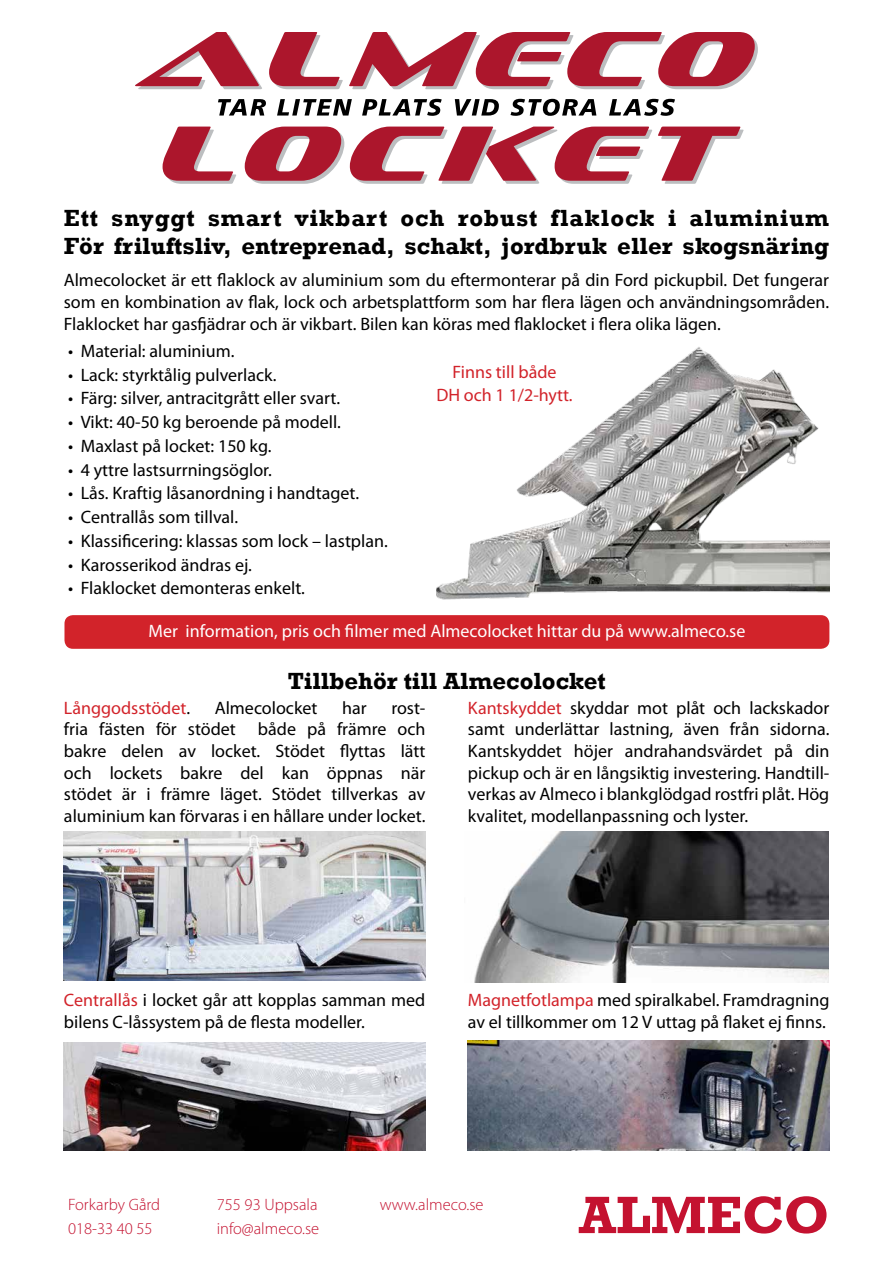
<style>
.page{position:relative;width:893px;height:1263px;background:#fff}
.page>*{position:absolute;margin:0;border:0;box-sizing:border-box;transform-origin:0 0}
.t1{font:700 53.4px "Rockwell";color:#c41230}
.t2{font:700 24px/28.8px "Rockwell";color:#000}
.t3{font:18px/21.6px "Myriad Pro";color:#000;text-align:justify}
.t4{font:18px "Myriad Pro";color:#fff}
.t5{font:18px/23.7px "Myriad Pro";color:#d2232a;text-align:center}
.t6{font:300 16.5px "Myriad Pro";color:#c41230}
.s1{color:#d2232a}
.s2{color:#000}
</style>
<div class="page">
<svg style="left:135px;top:32px;width:127px;height:57px"></svg>
<svg style="left:269px;top:32px;width:74px;height:57px"></svg>
<svg style="left:349px;top:32px;width:409px;height:57px"></svg>
<svg style="left:163px;top:127px;width:73px;height:57px"></svg>
<svg style="left:245px;top:127px;width:99px;height:57px"></svg>
<svg style="left:350px;top:127px;width:302px;height:57px"></svg>
<svg style="left:658px;top:127px;width:86px;height:57px"></svg>
<svg style="left:218px;top:99px;width:48px;height:17px"></svg>
<svg style="left:277px;top:99px;width:75px;height:17px"></svg>
<svg style="left:362px;top:99px;width:80px;height:17px"></svg>
<svg style="left:455px;top:99px;width:44px;height:17px"></svg>
<svg style="left:510px;top:99px;width:86px;height:17px"></svg>
<svg style="left:609px;top:99px;width:66px;height:17px"></svg>
<img style="left:436px;top:347px;width:393px;height:253px">
<img style="left:64px;top:831px;width:361px;height:149px">
<img style="left:474px;top:831px;width:355px;height:151px">
<img style="left:64px;top:1042px;width:361px;height:109px">
<img style="left:468px;top:1040px;width:361px;height:111px">
<div style="left:64px;top:615px;width:765px;height:34px;background:#d2232a;border-radius:9px"></div>
<h2 class="t2" style="left:64px;top:203px;width:767px">Ett snyggt smart vikbart och robust flaklock i aluminium<br>För friluftsliv, entreprenad, schakt, jordbruk eller skogsnäring</h2>
<p class="t3" style="left:64px;top:269px;width:767px">Almecolocket är ett flaklock av aluminium som du eftermonterar på din Ford pickupbil. Det fungerar som en kombination av flak, lock och arbetsplattform som har flera lägen och användningsområden.<br>Flaklocket har gasfjädrar och är vikbart. Bilen kan köras med flaklocket i flera olika lägen.</p>
<p class="t3" style="left:68px;top:340px;width:168px">• Material: aluminium.</p>
<p class="t3" style="left:68px;top:364px;width:210px">• Lack: styrktålig pulverlack.</p>
<p class="t3" style="left:68px;top:387px;width:274px">• Färg: silver, antracitgrått eller svart.</p>
<p class="t3" style="left:68px;top:411px;width:274px">• Vikt: 40-50 kg beroende på modell.</p>
<p class="t3" style="left:68px;top:435px;width:205px">• Maxlast på locket: 150 kg.</p>
<p class="t3" style="left:68px;top:458px;width:205px">• 4 yttre lastsurrningsöglor.</p>
<p class="t3" style="left:68px;top:482px;width:293px">• Lås. Kraftig låsanordning i handtaget.</p>
<p class="t3" style="left:68px;top:506px;width:172px">• Centrallås som tillval.</p>
<p class="t3" style="left:68px;top:530px;width:321px">• Klassificering: klassas som lock – lastplan.</p>
<p class="t3" style="left:68px;top:553px;width:185px">• Karosserikod ändras ej.</p>
<p class="t3" style="left:68px;top:577px;width:238px">• Flaklocket demonteras enkelt.</p>
<p class="t5" style="left:436px;top:359px;width:138px">Finns till både<br>DH och 1 1/2-hytt.</p>
<p class="t4" style="left:148px;top:620px;width:598px">Mer information, pris och filmer med Almecolocket hittar du på www.almeco.se</p>
<h2 class="t2" style="left:288px;top:667px;width:319px">Tillbehör till Almecolocket</h2>
<p class="t3" style="left:64px;top:697px;width:363px;text-indent:327px">rost&shy;fria fästen för stödet både på främre och bakre delen av locket. Stödet flyttas lätt och lockets bakre del kan öppnas när stödet är i främre läget. Stödet tillverkas av aluminium kan förvaras i en hållare under locket.</p>
<p class="t3" style="left:468px;top:697px;width:363px"><span class="s1">Kantskyddet</span> skyddar mot plåt och lackskador samt underlättar lastning, även från sidorna.<br>Kantskyddet höjer andrahandsvärdet på din pickup och är en långsiktig investering. Handtill&shy;verkas av Almeco i blankglödgad rostfri plåt. Hög kvalitet, modellanpassning och lyster.</p>
<p class="t5" style="left:64px;top:696px;width:128px">Långgodsstödet<span class="s2">.</span></p>
<p class="t3" style="left:215px;top:697px;width:104px">Almecolocket</p>
<p class="t3" style="left:342px;top:697px;width:26px">har</p>
<p class="t3" style="left:64px;top:989px;width:363px"><span class="s1">Centrallås</span> i locket går att kopplas samman med bilens C-låssystem på de flesta modeller.</p>
<p class="t3" style="left:468px;top:989px;width:363px"><span class="s1">Magnetfotlampa</span> med spiralkabel. Framdragning av el tillkommer om 12 V uttag på flaket ej finns.</p>
<p class="t6" style="left:68px;top:1195px;width:94px">Forkarby Gård</p>
<p class="t6" style="left:217px;top:1195px;width:102px">755 93 Uppsala</p>
<p class="t6" style="left:380px;top:1195px;width:105px">www.almeco.se</p>
<p class="t6" style="left:68px;top:1219px;width:86px">018-33 40 55</p>
<p class="t6" style="left:217px;top:1219px;width:104px">info@almeco.se</p>
<h1 class="t1" style="left:579px;top:1183px;width:252px">ALMECO</h1>
</div>
